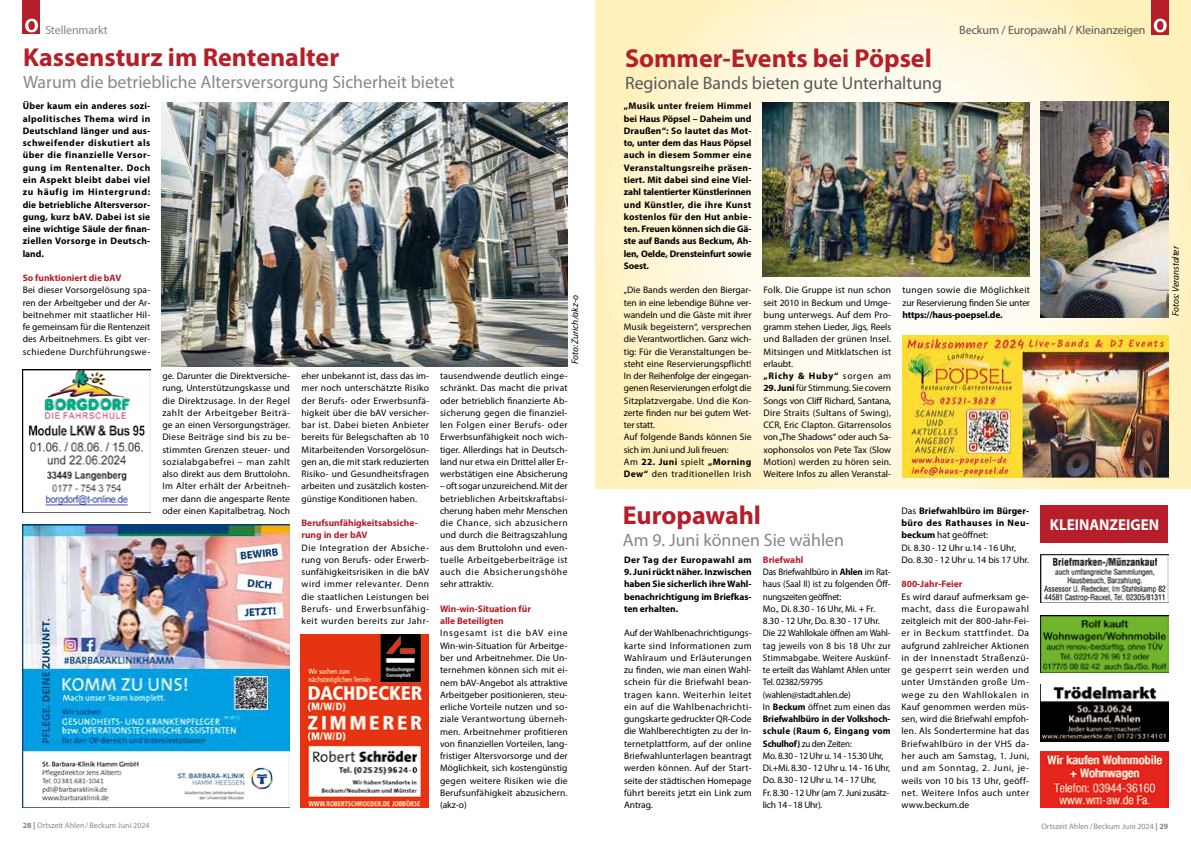
<style>
.page{position:relative;width:1191px;height:842px;background:#fff}
.page>*{position:absolute;margin:0;border:0;box-sizing:border-box;transform-origin:0 0}
.t1{font:700 26px "Myriad Pro";color:#b61f29}
.t2{font:18px "Myriad Pro";color:#878787}
.t3{font:18px "Myriad Pro";color:#575756}
.t4{font:700 15.8px "Myriad Pro";color:#fff;scale:.95 1}
.t5{font:12px "Myriad Pro";letter-spacing:-.01em;color:#575756}
.t6{font:12px "Myriad Pro";letter-spacing:-.01em;color:#878787}
.t7{font:9.5px/12.3px "Myriad Pro";color:#000;text-align:justify}
.t8{font:700 9.5px/12.3px "Myriad Pro";color:#000;text-align:justify}
.t9{font:9.5px/12.3px "Myriad Pro";letter-spacing:-.02em;color:#000;scale:.95 1}
.t10{font:700 9.5px/12.3px "Myriad Pro";color:#b61f29}
.t11{font:italic 9.5px "Myriad Pro";color:#000}
.t12{font:700 9.5px "Myriad Pro";letter-spacing:.04em;color:#000}
.t13{font:8px "Myriad Pro";color:#878787}
.s1{font-weight:700}
.s2{font-weight:700;color:#b61f29}
</style>
<div class="page">
<div style="left:23px;top:0;width:17px;height:34px;background:#b61f29"></div>
<svg style="left:25px;top:19px;width:13px;height:13px"></svg>
<img style="left:23px;top:524px;width:266px;height:284px">
<img style="left:162px;top:103px;width:405px;height:263px">
<img style="left:23px;top:369px;width:127px;height:143px">
<img style="left:1040px;top:751px;width:128px;height:57px">
<img style="left:1040px;top:615px;width:128px;height:57px">
<img style="left:1040px;top:684px;width:128px;height:57px">
<div style="left:1040px;top:506px;width:128px;height:37px;background:#b61f29"></div>
<img style="left:1040px;top:554px;width:128px;height:48px">
<img style="left:301px;top:634px;width:127px;height:174px">
<svg style="left:595px;top:0;width:596px;height:489px"></svg>
<img style="left:902px;top:336px;width:267px;height:141px">
<img style="left:763px;top:102px;width:266px;height:174px">
<img style="left:1040px;top:102px;width:128px;height:215px">
<div style="left:1151px;top:0;width:17px;height:34px;background:#b61f29"></div>
<svg style="left:1153px;top:19px;width:13px;height:13px"></svg>
<p class="t6" style="left:45px;top:22px;width:64px">Stellenmarkt</p>
<h1 class="t1" style="left:23px;top:41px;width:317px">Kassensturz im Rentenalter</h1>
<h2 class="t2" style="left:23px;top:71px;width:433px">Warum die betriebliche Altersversorgung Sicherheit bietet</h2>
<p class="t8" style="left:23px;top:100px;width:129px">Über kaum ein anderes sozi&shy;alpolitisches Thema wird in Deutschland länger und aus&shy;schweifender diskutiert als über die finanzielle Versor&shy;gung im Rentenalter. Doch ein Aspekt bleibt dabei viel zu häufig im Hintergrund: die betriebliche Altersversor&shy;gung, kurz bAV. Dabei ist sie eine wichtige Säule der finan&shy;ziellen Vorsorge in Deutsch&shy;land.</p>
<p class="t10" style="left:23px;top:271px;width:100px">So funktioniert die bAV</p>
<p class="t7" style="left:23px;top:284px;width:129px">Bei dieser Vorsorgelösung spa&shy;ren der Arbeitgeber und der Ar&shy;beitnehmer mit staatlicher Hil&shy;fe gemeinsam für die Rentenzeit des Arbeitnehmers. Es gibt ver&shy;schiedene Durchführungswe-</p>
<p class="t11" style="left:569px;top:364px;width:71px;rotate:-90deg">Foto: Zurich/akz-o</p>
<p class="t7" style="left:162px;top:370px;width:129px">ge. Darunter die Direktversiche&shy;rung, Unterstützungskasse und die Direktzusage. In der Regel zahlt der Arbeitgeber Beiträ&shy;ge an einen Versorgungsträger.<br>Diese Beiträge sind bis zu be&shy;stimmten Grenzen steuer- und sozialabgabefrei – man zahlt also direkt aus dem Bruttolohn.<br>Im Alter erhält der Arbeitneh&shy;mer dann die angesparte Rente oder einen Kapitalbetrag. Noch</p>
<p class="t7" style="left:301px;top:370px;width:129px">eher unbekannt ist, dass das im&shy;mer noch unterschätzte Risiko der Berufs- oder Erwerbsunfä&shy;higkeit über die bAV versicher&shy;bar ist. Dabei bieten Anbieter bereits für Belegschaften ab 10<br>Mitarbeitenden Vorsorgelösun&shy;gen an, die mit stark reduzierten Risiko- und Gesundheitsfragen arbeiten und zusätzlich kosten&shy;günstige Konditionen haben.</p>
<p class="t10" style="left:301px;top:516px;width:118px">Berufsunfähigkeitsabsiche&shy;rung in der bAV</p>
<p class="t7" style="left:301px;top:541px;width:129px">Die Integration der Absiche&shy;rung von Berufs- oder Erwerb&shy;sunfähigkeitsrisiken in die bAV wird immer relevanter. Denn die staatlichen Leistungen bei Berufs- und Erwerbsunfähig&shy;keit wurden bereits zur Jahr-</p>
<p class="t7" style="left:440px;top:370px;width:129px">tausendwende deutlich einge&shy;schränkt. Das macht die privat oder betrieblich finanzierte Ab&shy;sicherung gegen die finanziel&shy;len Folgen einer Berufs- oder Erwerbsunfähigkeit noch wich&shy;tiger. Allerdings hat in Deutsch&shy;land nur etwa ein Drittel aller Er&shy;werbstätigen eine Absicherung</p>
<p class="t7" style="left:440px;top:480px;width:129px">– oft sogar unzureichend. Mit der betrieblichen Arbeitskraftabsi&shy;cherung haben mehr Menschen die Chance, sich abzusichern und durch die Beitragszahlung aus dem Bruttolohn und even&shy;tuelle Arbeitgeberbeiträge ist auch die Absicherungshöhe sehr attraktiv.</p>
<p class="t10" style="left:440px;top:602px;width:92px">Win-win-Situation für alle Beteiligten</p>
<p class="t7" style="left:440px;top:627px;width:129px">Insgesamt ist die bAV eine Win-win-Situation für Arbeitge&shy;ber und Arbeitnehmer. Die Un&shy;ternehmen können sich mit ei&shy;nem bAV-Angebot als attraktive Arbeitgeber positionieren, steu&shy;erliche Vorteile nutzen und so&shy;ziale Verantwortung überneh&shy;men. Arbeitnehmer profitieren von finanziellen Vorteilen, lang&shy;fristiger Altersvorsorge und der Möglichkeit, sich kostengünstig gegen weitere Risiken wie die Berufsunfähigkeit abzusichern. (akz-o)</p>
<h1 class="t1" style="left:625px;top:42px;width:308px">Sommer-Events bei Pöpsel</h1>
<h2 class="t3" style="left:625px;top:72px;width:318px">Regionale Bands bieten gute Unterhaltung</h2>
<p class="t5" style="left:959px;top:22px;width:188px">Beckum / Europawahl / Kleinanzeigen</p>
<p class="t8" style="left:624px;top:100px;width:129px">„Musik unter freiem Himmel bei Haus Pöpsel – Daheim und Draußen“: So lautet das Mot&shy;to, unter dem das Haus Pöpsel auch in diesem Sommer eine Veranstaltungsreihe präsen&shy;tiert. Mit dabei sind eine Viel&shy;zahl talentierter Künstlerinnen und Künstler, die ihre Kunst kostenlos für den Hut anbie&shy;ten. Freuen können sich die Gä&shy;ste auf Bands aus Beckum, Ah&shy;len, Oelde, Drensteinfurt sowie Soest.</p>
<p class="t7" style="left:624px;top:284px;width:129px;text-align:left">„Die Bands werden den Biergar&shy;ten in eine lebendige Bühne ver&shy;wandeln und die Gäste mit ihrer<br>Musik begeistern“, versprechen die Verantwortlichen. Ganz wich&shy;tig: Für die Veranstaltungen be&shy;steht eine Reservierungspflicht!<br>In der Reihenfolge der eingegan&shy;genen Reservierungen erfolgt die<br>Sitzplatzvergabe. Und die Kon&shy;zerte finden nur bei gutem Wet&shy;ter statt.<br>Auf folgende Bands können Sie sich im Juni und Juli freuen:<br>Am <span class="s1">22. Juni</span> spielt <span class="s1">„Morning<br>Dew“</span> den traditionellen Irish</p>
<p class="t7" style="left:763px;top:284px;width:129px;text-align:left">Folk. Die Gruppe ist nun schon seit 2010 in Beckum und Umge&shy;bung unterwegs. Auf dem Pro&shy;gramm stehen Lieder, Jigs, Reels und Balladen der grünen Insel.<br>Mitsingen und Mitklatschen ist erlaubt.<br><span class="s1">„Richy &amp; Huby“</span> sorgen am</p>
<p class="t7" style="left:763px;top:382px;width:129px"><span class="s1">29. Juni</span> für Stimmung. Sie covern Songs von Cliff Richard, Santana, Dire Straits (Sultans of Swing), CCR, Eric Clapton. Gitarrensolos von „The Shadows“ oder auch Sa&shy;xophonsolos von Pete Tax (Slow Motion) werden zu hören sein.<br>Weitere Infos zu allen Veranstal-</p>
<p class="t7" style="left:902px;top:284px;width:129px">tungen sowie die Möglichkeit zur Reservierung finden Sie unter</p>
<p class="t8" style="left:902px;top:308px;width:102px">https://haus-poepsel.de.</p>
<h1 class="t1" style="left:623px;top:498px;width:140px">Europawahl</h1>
<h2 class="t2" style="left:623px;top:528px;width:223px">Am 9. Juni können Sie wählen</h2>
<p class="t9" style="left:763px;top:553px;width:136px"><span class="s2">Briefwahl<br></span>Das Briefwahlbüro in <span class="s1">Ahlen</span> im Rat&shy;haus (Saal II) ist zu folgenden Öff&shy;nungszeiten geöffnet:<br>Mo., Di. 8.30 - 16 Uhr, Mi. + Fr.<br>8.30 - 12 Uhr, Do. 8.30 - 17 Uhr.<br>Die 22 Wahllokale öffnen am Wahl&shy;tag jeweils von 8 bis 18 Uhr zur<br>Stimmabgabe. Weitere Auskünf&shy;te erteilt das Wahlamt Ahlen unter<br>Tel. 02382/59795 (wahlen@stadt.ahlen.de)<br>In <span class="s1">Beckum</span> öffnet zum einen das<br><span class="s1">Briefwahlbüro in der Volkshoch&shy;schule (Raum 6, Eingang vom<br>Schulhof)</span> zu den Zeiten:<br>Mo. 8.30 - 12 Uhr u. 14 - 15.30 Uhr,<br>Di.+Mi. 8.30 - 12 Uhr u. 14 - 16 Uhr,<br>Do. 8.30 - 12 Uhr u. 14 - 17 Uhr,<br>Fr. 8.30 - 12 Uhr (am 7. Juni zusätz&shy;lich 14 - 18 Uhr).</p>
<p class="t12" style="left:624px;top:553px;width:129px">Der Tag der Europawahl am</p>
<p class="t8" style="left:624px;top:565px;width:129px">9. Juni rückt näher. Inzwischen haben Sie sicherlich ihre Wahl&shy;benachrichtigung im Briefkas&shy;ten erhalten.</p>
<p class="t7" style="left:624px;top:627px;width:129px">Auf der Wahlbenachrichtigungs&shy;karte sind Informationen zum Wahlraum und Erläuterungen zu finden, wie man einen Wahl&shy;schein für die Briefwahl bean&shy;tragen kann. Weiterhin leitet ein auf die Wahlbenachrichti&shy;gungskarte gedruckter QR-Code die Wahlberechtigten zu der In&shy;ternetplattform, auf der online Briefwahlunterlagen beantragt werden können. Auf der Start&shy;seite der städtischen Homepage führt bereits jetzt ein Link zum Antrag.</p>
<p class="t7" style="left:901px;top:504px;width:129px;text-align:left">Das <span class="s1">Briefwahlbüro im Bürger&shy;büro des Rathauses in Neu&shy;beckum</span> hat geöffnet:<br>Di. 8.30 - 12 Uhr u.14 - 16 Uhr,<br>Do. 8.30 - 12 Uhr u. 14 bis 17 Uhr.</p>
<p class="t10" style="left:901px;top:578px;width:62px">800-Jahr-Feier</p>
<p class="t7" style="left:901px;top:590px;width:129px">Es wird darauf aufmerksam ge&shy;macht, dass die Europawahl zeitgleich mit der 800-Jahr-Fei&shy;er in Beckum stattfindet. Da aufgrund zahlreicher Aktionen in der Innenstadt Straßenzü&shy;ge gesperrt sein werden und unter Umständen große Um&shy;wege zu den Wahllokalen in Kauf genommen werden müs&shy;sen, wird die Briefwahl empfoh&shy;len. Als Sondertermine hat das Briefwahlbüro in der VHS da&shy;her auch am Samstag, 1. Juni, und am Sonntag, 2. Juni, je&shy;weils von 10 bis 13 Uhr, geöff&shy;net. Weitere Infos auch unter www.beckum.de</p>
<h3 class="t4" style="left:1050px;top:515px;width:116px">KLEINANZEIGEN</h3>
<p class="t11" style="left:1169px;top:316px;width:72px;rotate:-90deg">Fotos: Veranstalter</p>
<p class="t13" style="left:23px;top:821px;width:128px"><span class="s1">28 |</span> Ortszeit Ahlen/Beckum Juni 2024</p>
<p class="t13" style="left:1041px;top:821px;width:128px">Ortszeit Ahlen/Beckum Juni 2024 <span class="s1">| 29</span></p>
</div>
